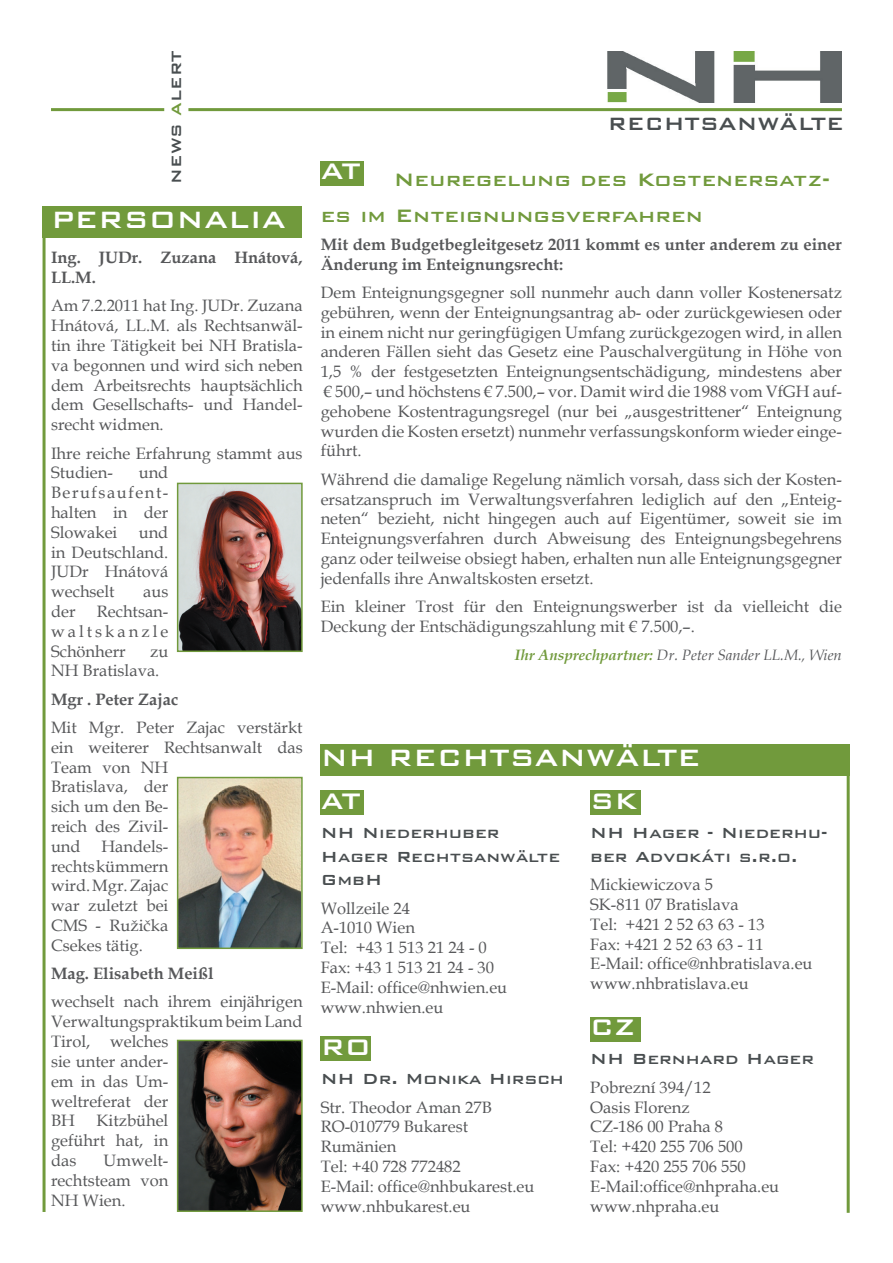
<style>
.page{position:relative;width:893px;height:1263px;background:#fff}
.page>*{position:absolute;margin:0;border:0;box-sizing:border-box;transform-origin:0 0}
.t1{font:500 31.5px "Bank Gothic BT";color:#fff}
.t2{font:500 30px "Bank Gothic BT";color:#fff}
.t3{font:500 24px/36px "Bank Gothic BT";color:#719a3c}
.t4{font:500 23.85px "Bank Gothic BT";color:#494e50}
.t5{font:500 19.5px/23.4px "Bank Gothic BT";color:#494e50}
.t6{font:500 18px "Bank Gothic BT";color:#494e50}
.t7{font:16.5px/19.8px "Book Antiqua";color:#57585a;text-align:justify}
.t8{font:700 16.5px/19.8px "Book Antiqua";color:#57585a}
.t9{font:italic 15px "Book Antiqua";color:#57585a}
.s1{color:#719a3c}
.s2{font-weight:700;color:#719a3c}
</style>
<div class="page">
<div style="left:43px;top:207px;width:259px;height:31px;background:#719a3c"></div>
<hr style="left:43px;top:207px;width:3px;height:1005px;background:#719a3c">
<hr style="left:188px;top:108px;width:654px;height:3px;background:#719a3c">
<img style="left:607px;top:51px;width:235px;height:52px">
<hr style="left:51px;top:108px;width:113px;height:3px;background:#719a3c">
<div style="left:321px;top:791px;width:43px;height:24px;background:#719a3c"></div>
<div style="left:590px;top:791px;width:51px;height:24px;background:#719a3c"></div>
<div style="left:321px;top:1037px;width:50px;height:24px;background:#719a3c"></div>
<div style="left:590px;top:1017px;width:51px;height:24px;background:#719a3c"></div>
<div style="left:321px;top:745px;width:529px;height:31px;background:#719a3c"></div>
<hr style="left:847px;top:745px;width:3px;height:468px;background:#719a3c">
<div style="left:321px;top:162px;width:43px;height:24px;background:#719a3c"></div>
<img style="left:180px;top:486px;width:120px;height:163px">
<div style="left:177px;top:483px;width:126px;height:169px;border:2px solid #719a3c"></div>
<img style="left:180px;top:1043px;width:120px;height:166px">
<div style="left:177px;top:1040px;width:126px;height:172px;border:2px solid #719a3c"></div>
<img style="left:180px;top:780px;width:120px;height:166px">
<div style="left:177px;top:777px;width:126px;height:172px;border:2px solid #719a3c"></div>
<p class="t6" style="left:167px;top:184px;width:134px;rotate:-90deg">NEWS <span class="s1">A</span>LERT</p>
<h1 class="t1" style="left:51px;top:202px;width:237px">PERSONALIA</h1>
<p class="t8" style="left:51px;top:248px;width:253px">Ing. JUDr. Zuzana Hnátová,<br>LL.M.</p>
<p class="t7" style="left:51px;top:296px;width:253px">Am 7.2.2011 hat Ing. JUDr. Zuzana Hnátová, LL.M. als Rechtsanwäl&shy;tin ihre Tätigkeit bei NH Bratisla&shy;va begonnen und wird sich neben dem Arbeitsrechts hauptsächlich dem Gesellschafts- und Handel&shy;srecht widmen.</p>
<p class="t7" style="left:51px;top:443px;width:253px">Ihre reiche Erfahrung stammt aus<br>Studien-</p>
<p class="t7" style="left:51px;top:462px;width:119px;text-indent:88px">und Berufsaufent&shy;halten in der Slowakei</p>
<p class="t7" style="left:51px;top:522px;width:119px;text-indent:88px">und in Deutschland.<br>JUDr Hnátová wechselt</p>
<p class="t7" style="left:143px;top:581px;width:27px">aus</p>
<p class="t7" style="left:51px;top:601px;width:119px;text-indent:46px">Rechtsan&shy;waltskanzle Schönherr</p>
<p class="t7" style="left:51px;top:601px;width:26px">der</p>
<p class="t7" style="left:51px;top:641px;width:119px;text-indent:99px">zu<br>NH Bratislava.</p>
<p class="t8" style="left:51px;top:689px;width:129px">Mgr . Peter Zajac</p>
<p class="t7" style="left:51px;top:717px;width:253px;text-align:left">Mit Mgr. Peter Zajac verstärkt ein weiterer Rechtsanwalt das<br>Team von NH<br>Bratislava, der<br>sich um den Be-<br>reich des Zivil-<br>und</p>
<p class="t7" style="left:51px;top:836px;width:119px;text-indent:51px">Handels&shy;rechts kümmern wird. Mgr. Zajac war zuletzt bei CMS - Ružička Csekes tätig.</p>
<p class="t8" style="left:51px;top:964px;width:164px">Mag. Elisabeth Meißl</p>
<p class="t7" style="left:51px;top:991px;width:253px;text-align:left">wechselt nach ihrem einjährigen<br>Verwaltungspraktikum beim Land<br>Tirol, welches<br>sie unter ander-<br>em in das Um-<br>weltreferat der<br>BH</p>
<p class="t7" style="left:51px;top:1110px;width:119px;text-indent:46px">Kitzbühel geführt hat, in das</p>
<p class="t7" style="left:51px;top:1150px;width:119px;text-indent:53px">Umwelt&shy;rechtsteam von NH Wien.</p>
<h3 class="t4" style="left:608px;top:110px;width:238px">RECHTSANWÄLTE</h3>
<h2 class="t2" style="left:321px;top:155px;width:41px">AT</h2>
<h3 class="t3" style="left:321px;top:161px;width:511px;text-indent:73px">Neuregelung des Kostenersatz&shy;es im Enteignungsverfahren</h3>
<p class="t8" style="left:321px;top:234px;width:523px">Mit dem Budgetbegleitgesetz 2011 kommt es unter anderem zu einer<br>Änderung im Enteignungsrecht:</p>
<p class="t7" style="left:321px;top:282px;width:523px">Dem Enteignungsgegner soll nunmehr auch dann voller Kostenersatz gebühren, wenn der Enteignungsantrag ab- oder zurückgewiesen oder in einem nicht nur geringfügigen Umfang zurückgezogen wird, in allen anderen Fällen sieht das Gesetz eine Pauschalvergütung in Höhe von 1,5 % der festgesetzten Enteignungsentschädigung, mindestens aber € 500,– und höchstens € 7.500,– vor. Damit wird die 1988 vom VfGH auf&shy;gehobene Kostentragungsregel (nur bei „ausgestrittener“ Enteignung wurden die Kosten ersetzt) nunmehr verfassungskonform wieder einge&shy;führt.</p>
<p class="t7" style="left:321px;top:469px;width:523px">Während die damalige Regelung nämlich vorsah, dass sich der Kosten&shy;ersatzanspruch im Verwaltungsverfahren lediglich auf den „Enteig&shy;neten“ bezieht, nicht hingegen auch auf Eigentümer, soweit sie im Enteignungsverfahren durch Abweisung des Enteignungsbegehrens ganz oder teilweise obsiegt haben, erhalten nun alle Enteignungsgegner jedenfalls ihre Anwaltskosten ersetzt.</p>
<p class="t7" style="left:321px;top:596px;width:523px">Ein kleiner Trost für den Enteignungswerber ist da vielleicht die<br>Deckung der Entschädigungszahlung mit € 7.500,–.</p>
<p class="t9" style="left:515px;top:644px;width:329px"><span class="s2">Ihr Ansprechpartner:</span> Dr. Peter Sander LL.M., Wien</p>
<h1 class="t1" style="left:321px;top:740px;width:382px">NH RECHTSANWÄLTE</h1>
<h2 class="t2" style="left:321px;top:784px;width:41px">AT</h2>
<p class="t5" style="left:321px;top:821px;width:241px">NH Niederhuber<br>Hager Rechtsanwälte<br>GmbH</p>
<p class="t7" style="left:321px;top:897px;width:188px;text-align:left">Wollzeile 24<br>A-1010 Wien<br>Tel: +43 1 513 21 24 - 0<br>Fax: +43 1 513 21 24 - 30<br>E-Mail: office@nhwien.eu www.nhwien.eu</p>
<h2 class="t2" style="left:321px;top:1030px;width:52px">RO</h2>
<p class="t5" style="left:321px;top:1067px;width:245px">NH Dr. Monika Hirsch</p>
<p class="t7" style="left:321px;top:1097px;width:215px;text-align:left">Str. Theodor Aman 27B<br>RO-010779 Bukarest<br>Rumänien<br>Tel: +40 728 772482<br>E-Mail: office@nhbukarest.eu www.nhbukarest.eu</p>
<h2 class="t2" style="left:590px;top:784px;width:50px">SK</h2>
<p class="t5" style="left:590px;top:821px;width:239px">NH Hager - Niederhu&shy;ber Advokáti s.r.o.</p>
<p class="t7" style="left:590px;top:874px;width:224px;text-align:left">Mickiewiczova 5<br>SK-811 07 Bratislava<br>Tel: +421 2 52 63 63 - 13<br>Fax: +421 2 52 63 63 - 11<br>E-Mail: office@nhbratislava.eu www.nhbratislava.eu</p>
<h2 class="t2" style="left:590px;top:1010px;width:46px">CZ</h2>
<p class="t5" style="left:590px;top:1047px;width:225px">NH Bernhard Hager</p>
<p class="t7" style="left:590px;top:1077px;width:190px;text-align:left">Pobrezní 394/12<br>Oasis Florenz<br>CZ-186 00 Praha 8<br>Tel: +420 255 706 500<br>Fax: +420 255 706 550<br>E-Mail:office@nhpraha.eu www.nhpraha.eu</p>
</div>
